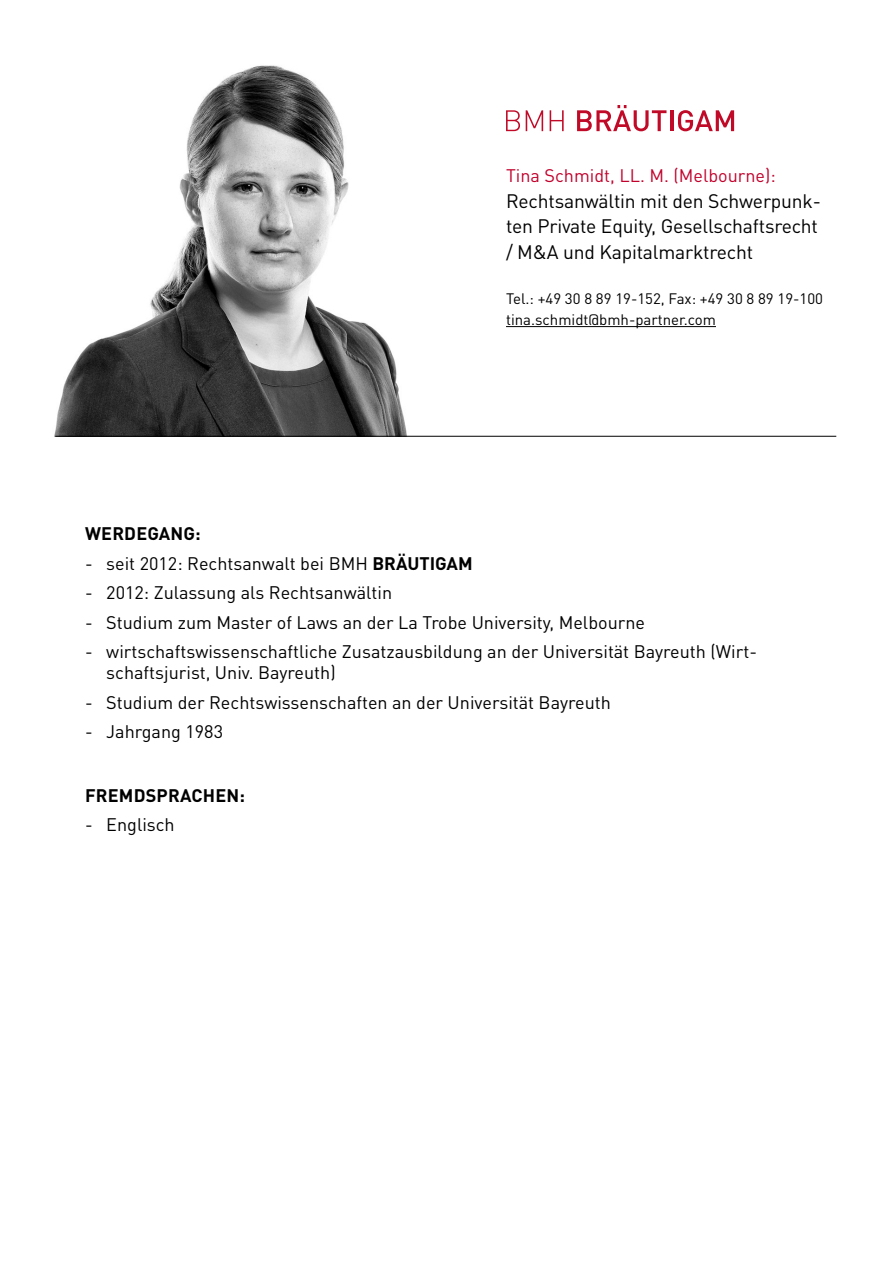
<style>
.page{position:relative;width:893px;height:1263px;background:#fff}
.page>*{position:absolute;margin:0;border:0;box-sizing:border-box;transform-origin:0 0}
.t1{font:19.35px/25.5px "DIN Pro";letter-spacing:-.01em;color:#000}
.t2{font:18px/21px "DIN Pro";color:#000}
.t3{font:18px "DIN Pro";color:#c1022c}
.t4{font:700 18px "DIN Pro";letter-spacing:.01em;color:#000}
.t5{font:15px/21px "DIN Pro";color:#000}
.s1{font-weight:700}
</style>
<div class="page">
<img style="left:54px;top:65px;width:446px;height:371px">
<hr style="left:506px;top:326px;width:210px;height:1px;background:#000">
<svg style="left:506px;top:110px;width:14px;height:21px"></svg>
<svg style="left:526px;top:110px;width:17px;height:21px"></svg>
<svg style="left:550px;top:110px;width:14px;height:21px"></svg>
<svg style="left:577px;top:105px;width:89px;height:26px"></svg>
<hr style="left:670px;top:110px;width:3px;height:21px;background:#c10a27">
<svg style="left:678px;top:110px;width:56px;height:21px"></svg>
<hr style="left:55px;top:436px;width:781px;height:1px;background:#000">
<p class="t3" style="left:506px;top:163px;width:271px">Tina Schmidt, LL. M. (Melbourne):</p>
<p class="t1" style="left:506px;top:187px;width:316px">Rechtsanwältin mit den Schwerpunk&shy;ten Private Equity, Gesellschaftsrecht / M&amp;A und Kapitalmarktrecht</p>
<p class="t5" style="left:506px;top:287px;width:319px">Tel.: +49 30 8 89 19-152, Fax: +49 30 8 89 19-100 tina.schmidt@bmh-partner.com</p>
<p class="t4" style="left:85px;top:521px;width:117px">WERDEGANG:</p>
<p class="t2" style="left:85px;top:552px;width:389px">- seit 2012: Rechtsanwalt bei BMH <span class="s1">BRÄUTIGAM</span></p>
<p class="t2" style="left:85px;top:581px;width:309px">- 2012: Zulassung als Rechtsanwältin</p>
<p class="t2" style="left:85px;top:611px;width:561px">- Studium zum Master of Laws an der La Trobe University, Melbourne</p>
<p class="t2" style="left:106px;top:640px;width:652px;text-indent:-21px">- wirtschaftswissenschaftliche Zusatzausbildung an der Universität Bayreuth (Wirt&shy;schaftsjurist, Univ. Bayreuth)</p>
<p class="t2" style="left:85px;top:691px;width:527px">- Studium der Rechtswissenschaften an der Universität Bayreuth</p>
<p class="t2" style="left:85px;top:720px;width:140px">- Jahrgang 1983</p>
<p class="t4" style="left:85px;top:783px;width:161px">FREMDSPRACHEN:</p>
<p class="t2" style="left:85px;top:813px;width:91px">- Englisch</p>
</div>
